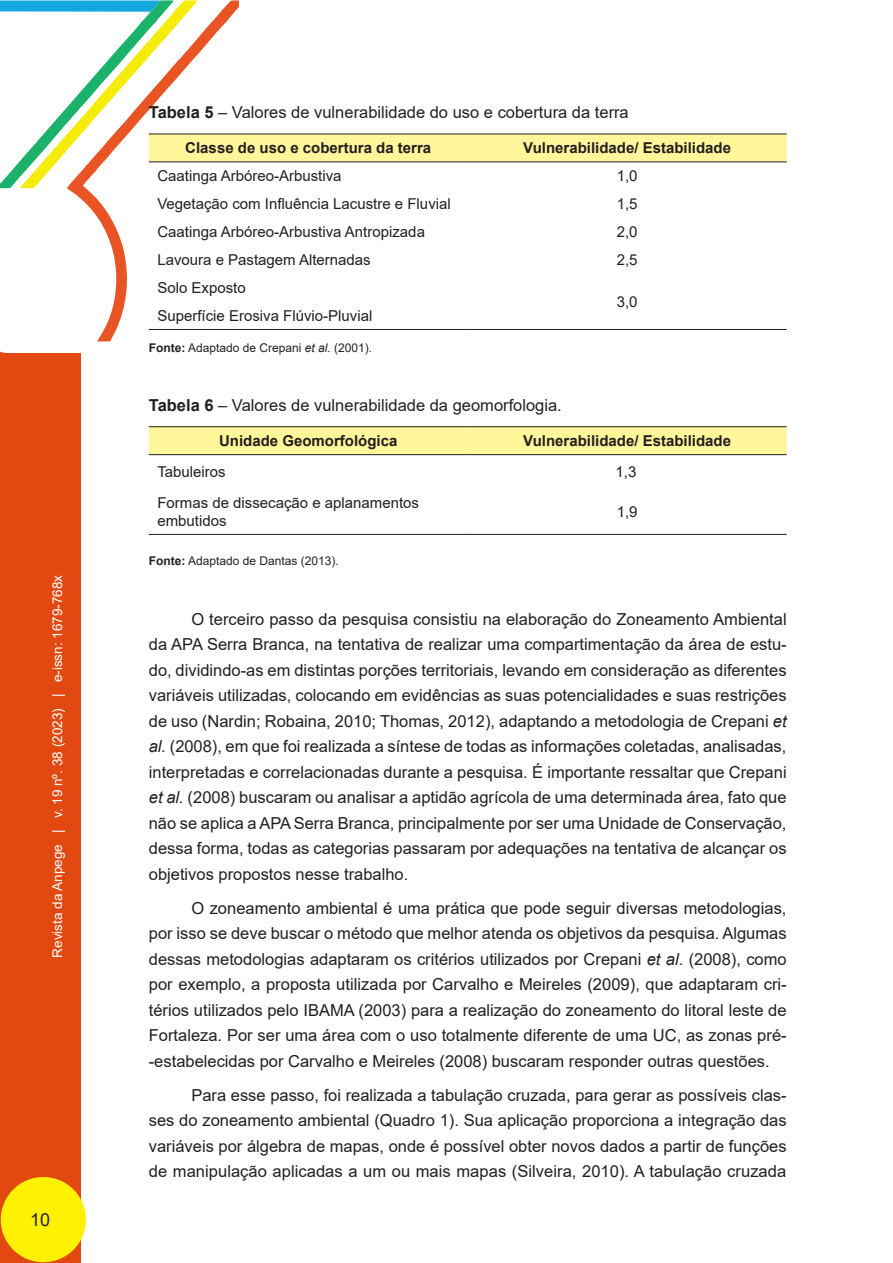
<style>
.page{position:relative;width:893px;height:1263px;background:#fff}
.page>*{position:absolute;margin:0;border:0;box-sizing:border-box;transform-origin:0 0}
.t1{font:18px "Arial";color:#231f20}
._04_CORPO_DO_TEXTO{font:16.5px/25.5px "Arial";color:#231f20;text-align:justify}
._07_TITULO_GRAFICO{font:16.5px "Arial";color:#231f20}
.t2{font:15px/18px "Arial";color:#231f20}
.t3{font:700 15px "Arial";color:#231f20}
.t4{font:13.5px "Arial";color:#fff}
._08_FONTE_GRÁFICO{font:12px "Arial";color:#231f20}
.s1{font-weight:700}
.s2{font-style:italic}
</style>
<div class="page">
<svg style="left:0;top:351px;width:19px;height:3px"></svg>
<svg style="left:69px;top:190px;width:80px;height:151px"></svg>
<div style="left:0;top:354px;width:80px;height:909px;background:#e24911"></div>
<div style="left:1px;top:1177px;width:85px;height:85px;background:#fff101;border-radius:50%"></div>
<svg style="left:0;top:0;width:787px;height:190px"></svg>
<hr style="left:149px;top:134px;width:319px;height:1px;background:#231f20">
<hr style="left:468px;top:134px;width:319px;height:1px;background:#231f20">
<hr style="left:149px;top:161px;width:319px;height:1px;background:#231f20">
<hr style="left:468px;top:161px;width:319px;height:1px;background:#231f20">
<hr style="left:149px;top:329px;width:319px;height:1px;background:#231f20">
<hr style="left:468px;top:329px;width:319px;height:1px;background:#231f20">
<div style="left:149px;top:427px;width:638px;height:27px;background:#fff79a"></div>
<hr style="left:149px;top:426px;width:319px;height:1px;background:#231f20">
<hr style="left:468px;top:426px;width:319px;height:1px;background:#231f20">
<hr style="left:149px;top:454px;width:319px;height:1px;background:#231f20">
<hr style="left:468px;top:454px;width:319px;height:1px;background:#231f20">
<hr style="left:149px;top:534px;width:319px;height:1px;background:#231f20">
<hr style="left:468px;top:534px;width:319px;height:1px;background:#231f20">
<p class="t4" style="left:48px;top:957px;width:384px;rotate:-90deg">Revista da Anpege | v. 19 nº. 38 (2023) | e-issn: 1679-768x</p>
<p class="t1" style="left:30px;top:1207px;width:22px">10</p>
<p class="_07_TITULO_GRAFICO" style="left:149px;top:101px;width:481px"><span class="s1">Tabela 5</span> – Valores de vulnerabilidade do uso e cobertura da terra</p>
<p class="t3" style="left:185px;top:138px;width:247px">Classe de uso e cobertura da terra</p>
<p class="t3" style="left:523px;top:138px;width:209px">Vulnerabilidade/ Estabilidade</p>
<p class="t2" style="left:157px;top:167px;width:186px">Caatinga Arbóreo-Arbustiva</p>
<p class="t2" style="left:617px;top:167px;width:22px">1,0</p>
<p class="t2" style="left:157px;top:195px;width:295px">Vegetação com Influência Lacustre e Fluvial</p>
<p class="t2" style="left:617px;top:195px;width:22px">1,5</p>
<p class="t2" style="left:157px;top:223px;width:269px">Caatinga Arbóreo-Arbustiva Antropizada</p>
<p class="t2" style="left:617px;top:223px;width:22px">2,0</p>
<p class="t2" style="left:157px;top:251px;width:215px">Lavoura e Pastagem Alternadas</p>
<p class="t2" style="left:617px;top:251px;width:22px">2,5</p>
<p class="t2" style="left:157px;top:279px;width:90px">Solo Exposto</p>
<p class="t2" style="left:617px;top:293px;width:22px">3,0</p>
<p class="t2" style="left:157px;top:307px;width:217px">Superfície Erosiva Flúvio-Pluvial</p>
<p class="_08_FONTE_GRÁFICO" style="left:149px;top:339px;width:225px"><span class="s1">Fonte:</span> Adaptado de Crepani <span class="s2">et al.</span> (2001).</p>
<p class="_07_TITULO_GRAFICO" style="left:149px;top:394px;width:415px"><span class="s1">Tabela 6</span> – Valores de vulnerabilidade da geomorfologia.</p>
<p class="t3" style="left:219px;top:430px;width:180px">Unidade Geomorfológica</p>
<p class="t3" style="left:523px;top:430px;width:209px">Vulnerabilidade/ Estabilidade</p>
<p class="t2" style="left:157px;top:463px;width:70px">Tabuleiros</p>
<p class="t2" style="left:615px;top:463px;width:22px">1,3</p>
<p class="t2" style="left:157px;top:493px;width:263px">Formas de dissecação e aplanamentos embutidos</p>
<p class="t2" style="left:617px;top:502px;width:22px">1,9</p>
<p class="_08_FONTE_GRÁFICO" style="left:149px;top:552px;width:192px"><span class="s1">Fonte:</span> Adaptado de Dantas (2013).</p>
<p class="_04_CORPO_DO_TEXTO" style="left:149px;top:606px;width:639px;text-indent:43px">O terceiro passo da pesquisa consistiu na elaboração do Zoneamento Ambiental da APA Serra Branca, na tentativa de realizar uma compartimentação da área de estu&shy;do, dividindo-as em distintas porções territoriais, levando em consideração as diferentes variáveis utilizadas, colocando em evidências as suas potencialidades e suas restrições de uso (Nardin; Robaina, 2010; Thomas, 2012), adaptando a metodologia de Crepani <span class="s2">et al.</span> (2008), em que foi realizada a síntese de todas as informações coletadas, analisadas, interpretadas e correlacionadas durante a pesquisa. É importante ressaltar que Crepani <span class="s2">et al.</span> (2008) buscaram ou analisar a aptidão agrícola de uma determinada área, fato que não se aplica a APA Serra Branca, principalmente por ser uma Unidade de Conservação, dessa forma, todas as categorias passaram por adequações na tentativa de alcançar os objetivos propostos nesse trabalho.</p>
<p class="_04_CORPO_DO_TEXTO" style="left:149px;top:895px;width:639px;text-indent:43px">O zoneamento ambiental é uma prática que pode seguir diversas metodologias, por isso se deve buscar o método que melhor atenda os objetivos da pesquisa. Algumas dessas metodologias adaptaram os critérios utilizados por Crepani <span class="s2">et al</span>. (2008), como por exemplo, a proposta utilizada por Carvalho e Meireles (2009), que adaptaram cri&shy;térios utilizados pelo IBAMA (2003) para a realização do zoneamento do litoral leste de Fortaleza. Por ser uma área com o uso totalmente diferente de uma UC, as zonas pré--estabelecidas por Carvalho e Meireles (2008) buscaram responder outras questões.</p>
<p class="_04_CORPO_DO_TEXTO" style="left:149px;top:1082px;width:639px;text-indent:43px">Para esse passo, foi realizada a tabulação cruzada, para gerar as possíveis clas&shy;ses do zoneamento ambiental (Quadro 1). Sua aplicação proporciona a integração das variáveis por álgebra de mapas, onde é possível obter novos dados a partir de funções de manipulação aplicadas a um ou mais mapas (Silveira, 2010). A tabulação cruzada</p>
</div>
